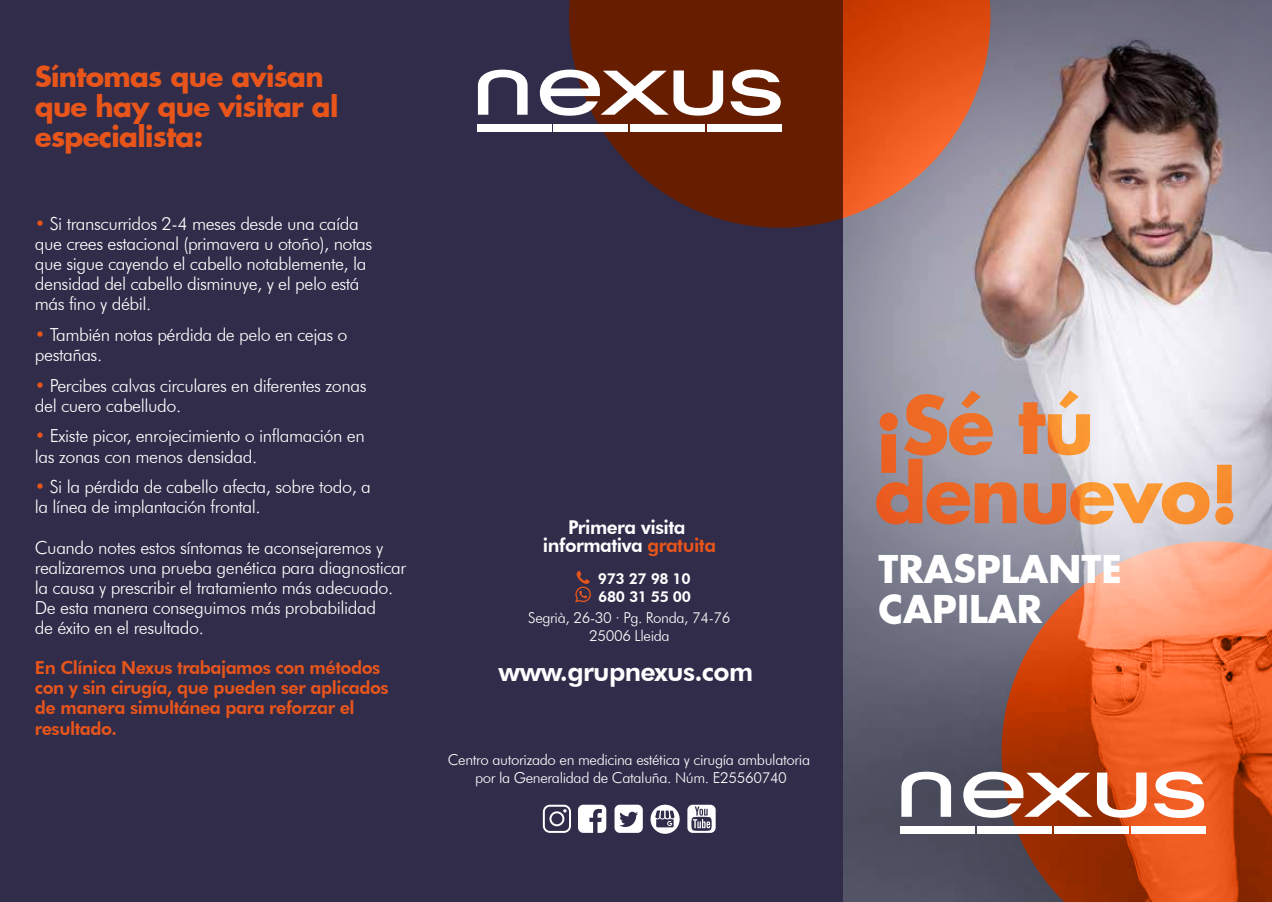
<style>
.page{position:relative;width:1272px;height:902px;background:#fff}
.page>*{position:absolute;margin:0;border:0;box-sizing:border-box;transform-origin:0 0}
.t1{font:700 77.4px/69px "Futura";letter-spacing:-.025em;color:#e8551b}
.t2{font:700 37.35px/39.8px "Futura";color:#fff}
.t3{font:700 27.6px/30.2px "Futura";letter-spacing:-.025em;color:#e8551b}
.t4{font:800 26.55px "Futura BT";letter-spacing:-.025em;color:#fff}
.t5{font:800 19.05px/17.4px "Futura BT";letter-spacing:-.025em;color:#fff;text-align:center}
.t6{font:300 18px/20.1px "Futura BT";letter-spacing:-.025em;color:#fff}
.t7{font:800 18px/20.1px "Futura BT";letter-spacing:-.025em;color:#e8551b}
.t8{font:300 15px/18px "Futura BT";letter-spacing:-.025em;color:#fff;text-align:center}
.t9{font:800 15px/18px "Futura BT";letter-spacing:-.025em;color:#fff}
.s1{color:#e8551b}
</style>
<div class="page">
<svg style="left:842px;top:0;width:429px;height:901px;background:#9a939d"></svg>
<svg style="left:1001px;top:541px;width:270px;height:360px;background:#cd633c"></svg>
<div style="left:0;top:0;width:842px;height:901px;background:#312c4a"></div>
<svg style="left:578px;top:804px;width:64px;height:28px"></svg>
<svg style="left:687px;top:804px;width:28px;height:28px"></svg>
<svg style="left:543px;top:804px;width:28px;height:28px"></svg>
<svg style="left:650px;top:804px;width:30px;height:30px"></svg>
<svg style="left:569px;top:0;width:421px;height:228px;background:#8a3a1f"></svg>
<svg style="left:901px;top:765px;width:303px;height:52px"></svg>
<div style="left:977px;top:826px;width:74px;height:8px;background:#fff"></div>
<div style="left:1054px;top:826px;width:74px;height:8px;background:#fff"></div>
<div style="left:900px;top:826px;width:74px;height:8px;background:#fff"></div>
<div style="left:1130px;top:826px;width:75px;height:8px;background:#fff"></div>
<svg style="left:478px;top:70px;width:49px;height:45px"></svg>
<svg style="left:730px;top:69px;width:50px;height:47px;background:#b59283"></svg>
<svg style="left:540px;top:70px;width:183px;height:46px;background:#a38277"></svg>
<div style="left:553px;top:124px;width:75px;height:8px;background:#fff"></div>
<div style="left:630px;top:124px;width:75px;height:8px;background:#fff"></div>
<div style="left:477px;top:124px;width:74px;height:8px;background:#fff"></div>
<div style="left:707px;top:124px;width:74px;height:8px;background:#fff"></div>
<svg style="left:575px;top:586px;width:16px;height:16px"></svg>
<h3 class="t3" style="left:35px;top:61px;width:305px">Síntomas que avisan que hay que visitar al especialista:</h3>
<p class="t6" style="left:35px;top:213px;width:339px"><span class="s1">•</span> Si transcurridos 2-4 meses desde una caída que crees estacional (primavera u otoño), notas que sigue cayendo el cabello notablemente, la densidad del cabello disminuye, y el pelo está más fino y débil.</p>
<p class="t6" style="left:35px;top:324px;width:314px"><span class="s1">•</span> También notas pérdida de pelo en cejas o pestañas.</p>
<p class="t6" style="left:35px;top:375px;width:333px"><span class="s1">•</span> Percibes calvas circulares en diferentes zonas del cuero cabelludo.</p>
<p class="t6" style="left:35px;top:426px;width:331px"><span class="s1">•</span> Existe picor, enrojecimiento o inflamación en las zonas con menos densidad.</p>
<p class="t6" style="left:35px;top:476px;width:337px"><span class="s1">•</span> Si la pérdida de cabello afecta, sobre todo, a la línea de implantación frontal.</p>
<p class="t6" style="left:35px;top:537px;width:373px">Cuando notes estos síntomas te aconsejaremos y realizaremos una prueba genética para diagnosticar la causa y prescribir el tratamiento más adecuado.<br>De esta manera conseguimos más probabilidad<br>de éxito en el resultado.</p>
<p class="t7" style="left:35px;top:657px;width:355px">En Clínica Nexus trabajamos con métodos con y sin cirugía, que pueden ser aplicados de manera simultánea para reforzar el resultado.</p>
<p class="t5" style="left:543px;top:518px;width:174px">Primera visita informativa <span class="s1">gratuita</span></p>
<p class="t9" style="left:598px;top:569px;width:95px">973 27 98 10<br>680 31 55 00</p>
<p class="t8" style="left:528px;top:608px;width:204px">Segrià, 26-30 · Pg. Ronda, 74-76<br>25006 Lleida</p>
<h3 class="t4" style="left:498px;top:655px;width:256px">www.grupnexus.com</h3>
<p class="t8" style="left:448px;top:750px;width:364px">Centro autorizado en medicina estética y cirugía ambulatoria por la Generalidad de Cataluña. Núm. E25560740</p>
<h1 class="t1" style="left:873px;top:388px;width:367px">¡Sé tú denuevo!</h1>
<h2 class="t2" style="left:878px;top:548px;width:245px">TRASPLANTE<br>CAPILAR</h2>
</div>
